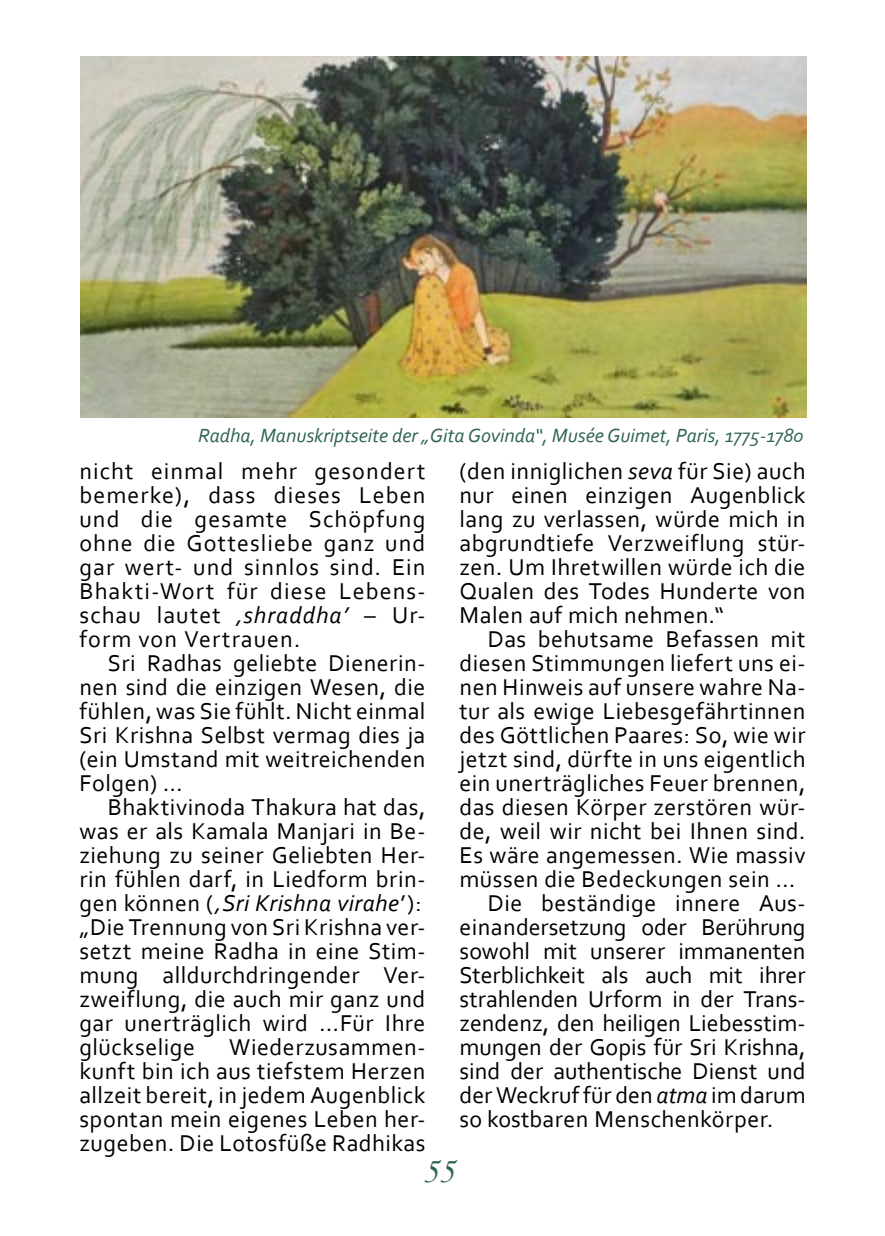
<style>
.page{position:relative;width:885px;height:1236px;background:#fff}
.page>*{position:absolute;margin:0;border:0;box-sizing:border-box;transform-origin:0 0}
.t1{font:36px "Monotype Corsiva";color:#2f6453}
.t2{font:24px/24px "Corbel";letter-spacing:.02em;color:#000;text-align:justify}
.t3{font:24px "Corbel";color:#000}
.t4{font:24px "Corbel";letter-spacing:-.005em;color:#000}
.t5{font:italic 20px "Corbel";color:#2f6453}
.s1{font-style:italic}
</style>
<div class="page">
<img style="left:80px;top:56px;width:726px;height:361px">
<p class="t5" style="left:198px;top:423px;width:607px">Radha, Manuskriptseite der „Gita Govinda“, Musée Guimet, Paris, 1775-1780</p>
<p class="t2" style="left:79px;top:458px;width:347px">nicht einmal mehr gesondert bemerke), dass dieses Leben und die gesamte Schöpfung ohne die Gottesliebe ganz und gar wert- und sinnlos sind. Ein Bhakti-Wort für diese Lebens&shy;schau lautet <span class="s1">‚shraddha’</span> – Ur&shy;form von Vertrauen.</p>
<p class="t2" style="left:79px;top:650px;width:347px;text-indent:28px">Sri Radhas geliebte Dienerin&shy;nen sind die einzigen Wesen, die fühlen, was Sie fühlt. Nicht einmal Sri Krishna Selbst vermag dies ja (ein Umstand mit weitreichenden Folgen) ...</p>
<p class="t2" style="left:79px;top:794px;width:347px;text-align:left;text-indent:28px">Bhaktivinoda Thakura hat das, was er als Kamala Manjari in Be&shy;ziehung zu seiner Geliebten Her&shy;rin fühlen darf, in Liedform brin&shy;gen können (<span class="s1">‚Sri Krishna virahe</span>’): „Die Trennung von Sri Krishna ver&shy;setzt meine Radha in eine Stim&shy;mung alldurchdringender Ver&shy;zweiflung, die auch mir ganz und gar unerträglich wird ...Für Ihre glückselige</p>
<p class="t2" style="left:79px;top:1034px;width:347px;text-indent:150px">Wiederzusammen&shy;kunft bin ich aus tiefstem Herzen allzeit bereit, in jedem Augenblick spontan mein eigenes Leben her&shy;zugeben. Die Lotosfüße Radhikas</p>
<p class="t2" style="left:459px;top:458px;width:347px">(den inniglichen <span class="s1">seva</span> für Sie) auch nur einen einzigen Augenblick lang zu verlassen, würde mich in abgrundtiefe Verzweiflung stür&shy;zen. Um Ihretwillen würde ich die Qualen des Todes Hunderte von Malen auf mich nehmen.“</p>
<p class="t2" style="left:488px;top:626px;width:319px">Das behutsame Befassen mit</p>
<p class="t2" style="left:459px;top:650px;width:347px">diesen Stimmungen liefert uns ei-</p>
<p class="t2" style="left:459px;top:674px;width:347px">nen Hinweis auf unsere wahre Na-</p>
<p class="t2" style="left:459px;top:698px;width:347px">tur als ewige Liebesgefährtinnen</p>
<p class="t2" style="left:459px;top:722px;width:347px">des Göttlichen Paares: So, wie wir</p>
<p class="t2" style="left:459px;top:746px;width:347px">jetzt sind, dürfte in uns eigentlich</p>
<p class="t2" style="left:459px;top:770px;width:347px">ein unerträgliches Feuer brennen,</p>
<p class="t2" style="left:459px;top:794px;width:347px">das diesen Körper zerstören wür-</p>
<p class="t2" style="left:459px;top:818px;width:347px">de, weil wir nicht bei Ihnen sind.</p>
<p class="t2" style="left:459px;top:842px;width:347px">Es wäre angemessen. Wie massiv</p>
<p class="t2" style="left:459px;top:866px;width:337px">müssen die Bedeckungen sein ...</p>
<p class="t2" style="left:488px;top:890px;width:319px">Die beständige innere Aus-</p>
<p class="t4" style="left:459px;top:912px;width:347px">einandersetzung oder Berührung</p>
<p class="t3" style="left:459px;top:936px;width:347px">sowohl mit unserer immanenten</p>
<p class="t3" style="left:459px;top:960px;width:347px">Sterblichkeit als auch mit ihrer</p>
<p class="t3" style="left:459px;top:984px;width:347px">strahlenden Urform in der Trans-</p>
<p class="t3" style="left:459px;top:1008px;width:347px">zendenz, den heiligen Liebesstim-</p>
<p class="t3" style="left:459px;top:1032px;width:347px">mungen der Gopis für Sri Krishna,</p>
<p class="t3" style="left:459px;top:1056px;width:347px">sind der authentische Dienst und</p>
<p class="t3" style="left:459px;top:1080px;width:347px">der Weckruf für den <span class="s1">atma</span> im darum</p>
<p class="t2" style="left:459px;top:1106px;width:315px">so kostbaren Menschenkörper.</p>
<h1 class="t1" style="left:422px;top:1149px;width:33px">55</h1>
</div>
